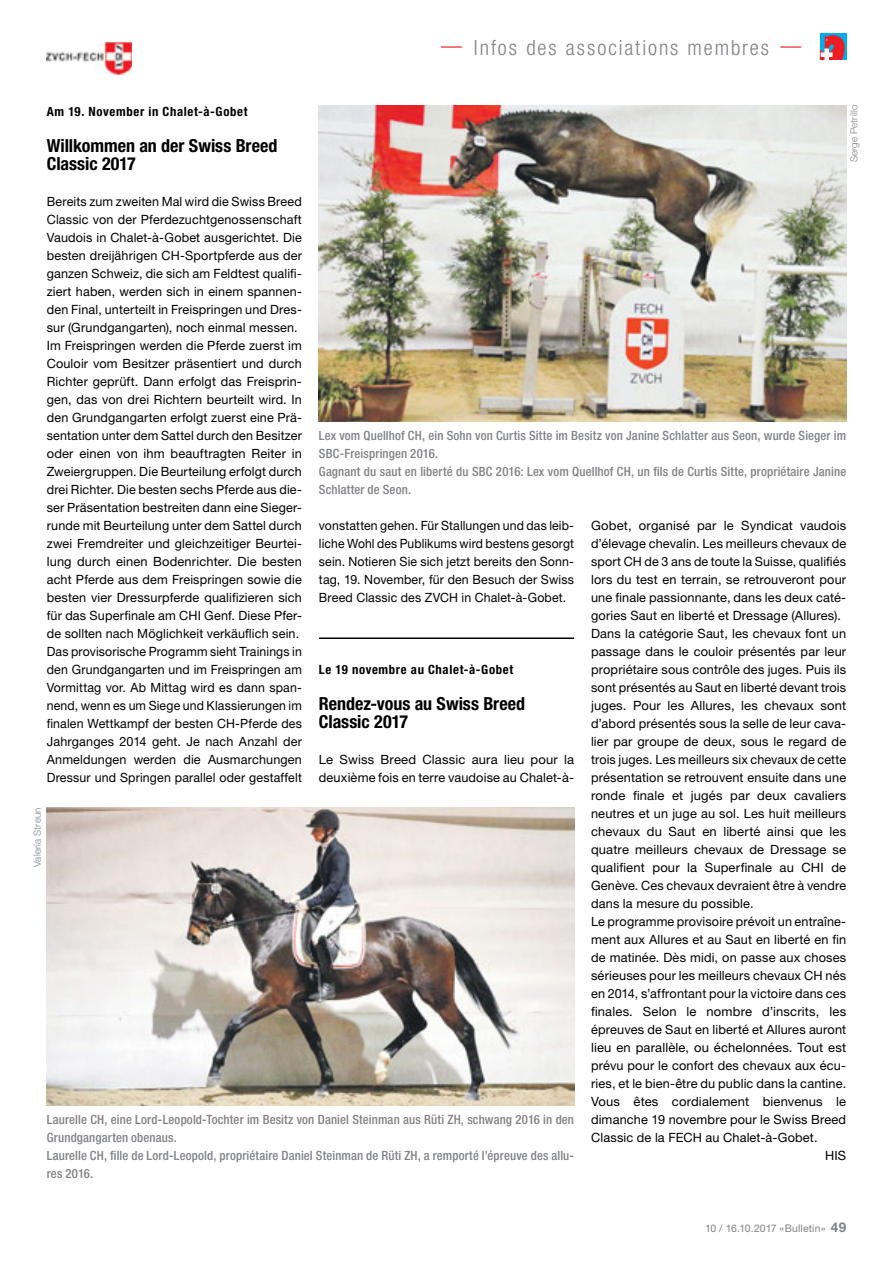
<style>
.page{position:relative;width:893px;height:1263px;background:#fff}
.page>*{position:absolute;margin:0;border:0;box-sizing:border-box;transform-origin:0 0}
.t1{font:300 condensed 21px "Helvetica Neue LT Std";letter-spacing:.09em;color:#808285}
.t2{font:700 condensed 18px/18px "Helvetica Neue LT Std";color:#000}
.t3{font:12.75px/18px "Helvetica Neue LT Std";letter-spacing:.01em;color:#000}
.t4{font:500 condensed 12.75px/18px "Helvetica Neue LT Std";letter-spacing:.01em;color:#808285}
.t5{font:12.75px/18px "Helvetica Neue LT Std";letter-spacing:.01em;color:#000;text-align:justify;scale:.96 1}
.t6{font:700 condensed 12.75px "Helvetica Neue LT Std";letter-spacing:.05em;color:#000}
.t7{font:10.5px "Helvetica Neue LT Std";letter-spacing:.01em;color:#808285}
.t8{font:300 9.75px "Helvetica Neue LT Std";letter-spacing:.02em;color:#808285}
.s1{color:#ed1d24}
.s2{font-weight:700;font-size:13.5px}
</style>
<div class="page">
<div style="left:820px;top:34px;width:26px;height:26px;background:#00aeef"></div>
<svg style="left:820px;top:35px;width:25px;height:25px"></svg>
<img style="left:47px;top:43px;width:85px;height:31px">
<hr style="left:319px;top:637px;width:255px;height:2px;background:#000">
<img style="left:319px;top:105px;width:527px;height:317px">
<img style="left:47px;top:807px;width:527px;height:299px">
<h1 class="t1" style="left:441px;top:35px;width:362px"><span class="s1">—</span> Infos des associations membres <span class="s1">—</span></h1>
<p class="t8" style="left:848px;top:162px;width:59px;rotate:-90deg">Serge Petrillo</p>
<p class="t6" style="left:47px;top:104px;width:202px">Am 19. November in Chalet-à-Gobet</p>
<h2 class="t2" style="left:47px;top:136px;width:232px">Willkommen an der Swiss Breed<br>Classic 2017</h2>
<p class="t3" style="left:47px;top:192px;width:257px">Bereits zum zweiten Mal wird die Swiss Breed Classic von der Pferdezuchtgenossenschaft Vaudois in Chalet-à-Gobet ausgerichtet. Die besten dreijährigen CH-Sportpferde aus der ganzen Schweiz, die sich am Feldtest qualifi&shy;ziert haben, werden sich in einem spannen&shy;den Final, unterteilt in Freispringen und Dres&shy;sur (Grundgangarten), noch einmal messen.<br>Im Freispringen werden die Pferde zuerst im Couloir vom Besitzer präsentiert und durch Richter geprüft. Dann erfolgt das Freisprin&shy;gen, das von drei Richtern beurteilt wird. In den Grundgangarten erfolgt zuerst eine Prä&shy;sentation unter dem Sattel durch den Besitzer oder einen von ihm beauftragten Reiter in Zweiergruppen. Die Beurteilung erfolgt durch drei Richter. Die besten sechs Pferde aus die&shy;ser Präsentation bestreiten dann eine Sieger&shy;runde mit Beurteilung unter dem Sattel durch zwei Fremdreiter und gleichzeitiger Beurtei&shy;lung durch einen Bodenrichter. Die besten acht Pferde aus dem Freispringen sowie die besten vier Dressurpferde qualifizieren sich für das Superfinale am CHI Genf. Diese Pfer&shy;de sollten nach Möglichkeit verkäuflich sein.<br>Das provisorische Programm sieht Trainings in den Grundgangarten und im Freispringen am Vormittag vor. Ab Mittag wird es dann span&shy;nend, wenn es um Siege und Klassierungen im finalen Wettkampf der besten CH-Pferde des Jahrganges 2014 geht. Je nach Anzahl der Anmeldungen werden die Ausmarchungen Dressur und Springen parallel oder gestaffelt</p>
<p class="t4" style="left:319px;top:426px;width:529px">Lex vom Quellhof CH, ein Sohn von Curtis Sitte im Besitz von Janine Schlatter aus Seon, wurde Sieger im SBC-Freispringen 2016.<br>Gagnant du saut en liberté du SBC 2016: Lex vom Quellhof CH, un fils de Curtis Sitte, propriétaire Janine Schlatter de Seon.</p>
<p class="t5" style="left:319px;top:516px;width:267px">vonstatten gehen. Für Stallungen und das leib&shy;liche Wohl des Publikums wird bestens gesorgt sein. Notieren Sie sich jetzt bereits den Sonn&shy;tag, 19. November, für den Besuch der Swiss Breed Classic des ZVCH in Chalet-à-Gobet.</p>
<p class="t3" style="left:591px;top:516px;width:257px">Gobet, organisé par le Syndicat vaudois</p>
<p class="t3" style="left:591px;top:534px;width:257px">d’élevage chevalin. Les meilleurs chevaux de</p>
<p class="t3" style="left:591px;top:552px;width:257px">sport CH de 3 ans de toute la Suisse, qualifiés</p>
<p class="t3" style="left:591px;top:570px;width:257px">lors du test en terrain, se retrouveront pour</p>
<p class="t3" style="left:591px;top:588px;width:257px">une finale passionnante, dans les deux caté-</p>
<p class="t3" style="left:591px;top:606px;width:251px">gories Saut en liberté et Dressage (Allures).</p>
<p class="t3" style="left:591px;top:624px;width:257px">Dans la catégorie Saut, les chevaux font un</p>
<p class="t3" style="left:591px;top:642px;width:257px">passage dans le couloir présentés par leur</p>
<p class="t3" style="left:591px;top:660px;width:257px">propriétaire sous contrôle des juges. Puis ils</p>
<p class="t3" style="left:591px;top:678px;width:257px">sont présentés au Saut en liberté devant trois</p>
<p class="t3" style="left:591px;top:696px;width:257px">juges. Pour les Allures, les chevaux sont</p>
<p class="t3" style="left:591px;top:714px;width:257px">d’abord présentés sous la selle de leur cava-</p>
<p class="t3" style="left:591px;top:732px;width:257px">lier par groupe de deux, sous le regard de</p>
<p class="t3" style="left:591px;top:750px;width:257px">trois juges. Les meilleurs six chevaux de cette</p>
<p class="t3" style="left:591px;top:768px;width:257px">présentation se retrouvent ensuite dans une</p>
<p class="t3" style="left:591px;top:786px;width:257px">ronde finale et jugés par deux cavaliers</p>
<p class="t3" style="left:591px;top:804px;width:257px">neutres et un juge au sol. Les huit meilleurs</p>
<p class="t3" style="left:591px;top:822px;width:257px">chevaux du Saut en liberté ainsi que les</p>
<p class="t3" style="left:591px;top:840px;width:257px">quatre meilleurs chevaux de Dressage se</p>
<p class="t3" style="left:591px;top:858px;width:257px">qualifient pour la Superfinale au CHI de</p>
<p class="t3" style="left:591px;top:876px;width:257px">Genève. Ces chevaux devraient être à vendre</p>
<p class="t3" style="left:591px;top:894px;width:164px">dans la mesure du possible.</p>
<p class="t3" style="left:591px;top:912px;width:257px">Le programme provisoire prévoit un entraîne-</p>
<p class="t3" style="left:591px;top:930px;width:257px">ment aux Allures et au Saut en liberté en fin</p>
<p class="t3" style="left:591px;top:948px;width:257px">de matinée. Dès midi, on passe aux choses</p>
<p class="t3" style="left:591px;top:966px;width:257px">sérieuses pour les meilleurs chevaux CH nés</p>
<p class="t3" style="left:591px;top:984px;width:257px">en 2014, s’affrontant pour la victoire dans ces</p>
<p class="t3" style="left:591px;top:1002px;width:257px">finales. Selon le nombre d’inscrits, les</p>
<p class="t3" style="left:591px;top:1020px;width:257px">épreuves de Saut en liberté et Allures auront</p>
<p class="t3" style="left:591px;top:1038px;width:257px">lieu en parallèle, ou échelonnées. Tout est</p>
<p class="t3" style="left:591px;top:1056px;width:257px">prévu pour le confort des chevaux aux écu-</p>
<p class="t3" style="left:591px;top:1074px;width:257px">ries, et le bien-être du public dans la cantine.</p>
<p class="t3" style="left:591px;top:1092px;width:257px">Vous êtes cordialement bienvenus le</p>
<p class="t3" style="left:591px;top:1110px;width:257px">dimanche 19 novembre pour le Swiss Breed</p>
<p class="t3" style="left:591px;top:1128px;width:228px">Classic de la FECH au Chalet-à-Gobet.</p>
<p class="t3" style="left:825px;top:1146px;width:22px">HIS</p>
<p class="t6" style="left:319px;top:662px;width:196px">Le 19 novembre au Chalet-à-Gobet</p>
<h2 class="t2" style="left:319px;top:694px;width:208px">Rendez-vous au Swiss Breed<br>Classic 2017</h2>
<p class="t3" style="left:319px;top:750px;width:257px">Le Swiss Breed Classic aura lieu pour la deuxième fois en terre vaudoise au Chalet-à-</p>
<p class="t8" style="left:32px;top:867px;width:61px;rotate:-90deg">Valeria Streun</p>
<p class="t4" style="left:47px;top:1110px;width:529px">Laurelle CH, eine Lord-Leopold-Tochter im Besitz von Daniel Steinman aus Rüti ZH, schwang 2016 in den Grundgangarten obenaus.<br>Laurelle CH, fille de Lord-Leopold, propriétaire Daniel Steinman de Rüti ZH, a remporté l’épreuve des allu&shy;res 2016.</p>
<p class="t7" style="left:705px;top:1222px;width:143px">10 / 16.10.2017 «Bulletin» <span class="s2">49</span></p>
</div>
